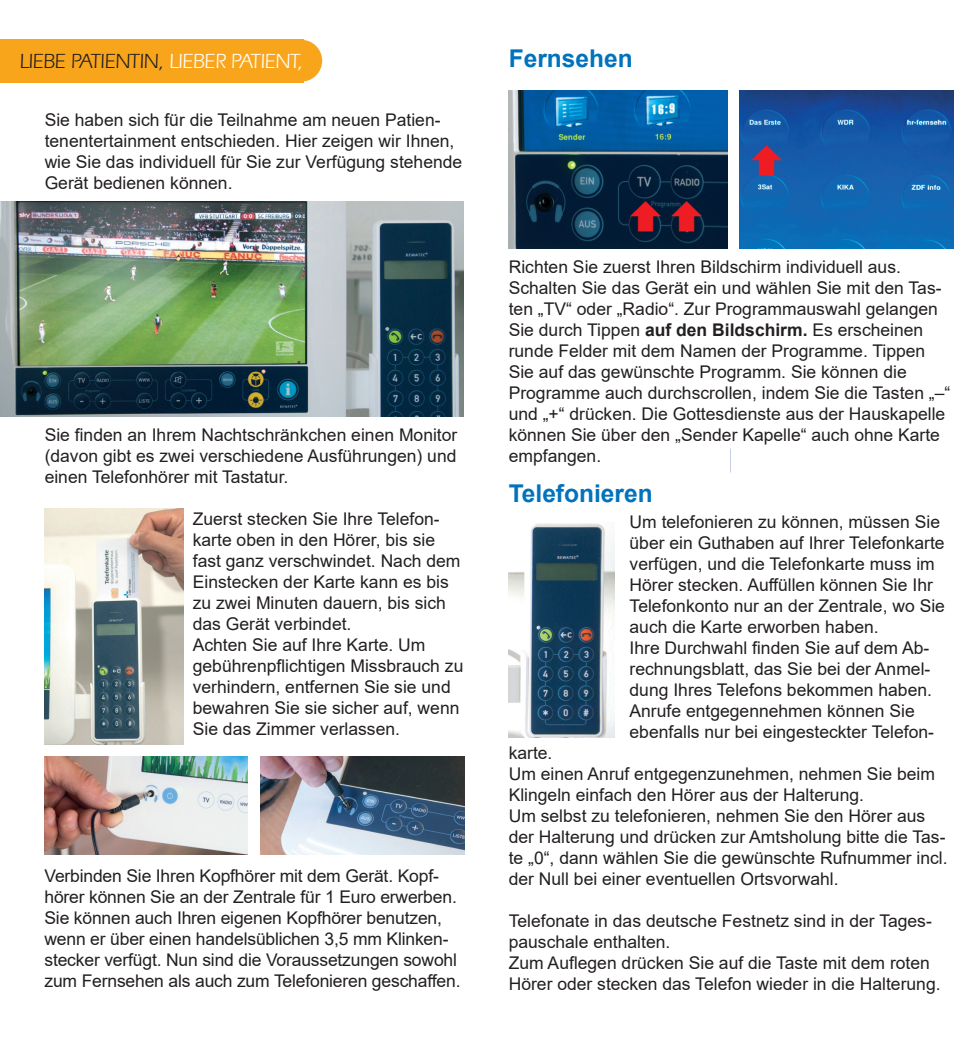
<style>
.page{position:relative;width:978px;height:1042px;background:#fff}
.page>*{position:absolute;margin:0;border:0;box-sizing:border-box;transform-origin:0 0}
.t1{font:700 24.5px "Arial";color:#0073bc}
.t2{font:21px "ITC Eras LT";letter-spacing:-.025em;color:#231f20}
.t3{font:17.5px/21px "Arial";color:#231f20}
.s1{color:#fff}
.s2{font-weight:700}
</style>
<div class="page">
<svg style="left:303px;top:40px;width:19px;height:42px"></svg>
<div style="left:0;top:40px;width:36px;height:43px;background:#f9a51b"></div>
<div style="left:5px;top:40px;width:298px;height:43px;background:#f9a51b"></div>
<img style="left:0;top:202px;width:464px;height:214px">
<img style="left:44px;top:508px;width:140px;height:236px">
<img style="left:44px;top:756px;width:204px;height:99px">
<img style="left:261px;top:756px;width:203px;height:99px">
<img style="left:508px;top:91px;width:219px;height:157px">
<img style="left:508px;top:523px;width:106px;height:214px">
<img style="left:739px;top:91px;width:213px;height:157px">
<svg style="left:630px;top:201px;width:31px;height:30px"></svg>
<svg style="left:671px;top:201px;width:31px;height:30px"></svg>
<svg style="left:751px;top:145px;width:30px;height:31px"></svg>
<p class="t2" style="left:20px;top:50px;width:285px">LIEBE PATIENTIN, <span class="s1">LIEBER PATIENT,</span></p>
<p class="t3" style="left:45px;top:109px;width:419px">Sie haben sich für die Teilnahme am neuen Patien&shy;tenentertainment entschieden. Hier zeigen wir Ihnen, wie Sie das individuell für Sie zur Verfügung stehende Gerät bedienen können.</p>
<p class="t3" style="left:45px;top:424px;width:414px;text-align:justify">Sie finden an Ihrem Nachtschränkchen einen Monitor (davon gibt es zwei verschiedene Ausführungen) und einen Telefonhörer mit Tastatur.</p>
<p class="t3" style="left:193px;top:508px;width:272px">Zuerst stecken Sie Ihre Telefon&shy;karte oben in den Hörer, bis sie fast ganz verschwindet. Nach dem<br>Einstecken der Karte kann es bis zu zwei Minuten dauern, bis sich das Gerät verbindet.<br>Achten Sie auf Ihre Karte. Um gebührenpflichtigen Missbrauch zu verhindern, entfernen Sie sie und bewahren Sie sie sicher auf, wenn<br>Sie das Zimmer verlassen.</p>
<p class="t3" style="left:44px;top:865px;width:417px">Verbinden Sie Ihren Kopfhörer mit dem Gerät. Kopf&shy;hörer können Sie an der Zentrale für 1 Euro erwerben.<br>Sie können auch Ihren eigenen Kopfhörer benutzen, wenn er über einen handelsüblichen 3,5 mm Klinken&shy;stecker verfügt. Nun sind die Voraussetzungen sowohl zum Fernsehen als auch zum Telefonieren geschaffen.</p>
<h1 class="t1" style="left:508px;top:42px;width:125px">Fernsehen</h1>
<p class="t3" style="left:508px;top:256px;width:443px">Richten Sie zuerst Ihren Bildschirm individuell aus.<br>Schalten Sie das Gerät ein und wählen Sie mit den Tas&shy;ten „TV“ oder „Radio“. Zur Programmauswahl gelangen Sie durch Tippen <span class="s2">auf den Bildschirm.</span> Es erscheinen runde Felder mit dem Namen der Programme. Tippen Sie auf das gewünschte Programm. Sie können die Programme auch durchscrollen, indem Sie die Tasten „–“ und „+“ drücken. Die Gottesdienste aus der Hauskapelle können Sie über den „Sender Kapelle“ auch ohne Karte empfangen.</p>
<h1 class="t1" style="left:508px;top:476px;width:145px">Telefonieren</h1>
<p class="t3" style="left:629px;top:511px;width:317px">Um telefonieren zu können, müssen Sie über ein Guthaben auf Ihrer Telefonkarte verfügen, und die Telefonkarte muss im Hörer stecken. Auffüllen können Sie Ihr Telefonkonto nur an der Zentrale, wo Sie auch die Karte erworben haben.<br>Ihre Durchwahl finden Sie auf dem Ab&shy;rechnungsblatt, das Sie bei der Anmel&shy;dung Ihres Telefons bekommen haben.<br>Anrufe entgegennehmen können Sie ebenfalls nur bei eingesteckter Telefon-</p>
<p class="t3" style="left:508px;top:742px;width:440px">karte.<br>Um einen Anruf entgegenzunehmen, nehmen Sie beim Klingeln einfach den Hörer aus der Halterung.<br>Um selbst zu telefonieren, nehmen Sie den Hörer aus der Halterung und drücken zur Amtsholung bitte die Tas&shy;te „0“, dann wählen Sie die gewünschte Rufnummer incl. der Null bei einer eventuellen Ortsvorwahl.</p>
<p class="t3" style="left:508px;top:910px;width:433px">Telefonate in das deutsche Festnetz sind in der Tages&shy;pauschale enthalten.<br>Zum Auflegen drücken Sie auf die Taste mit dem roten Hörer oder stecken das Telefon wieder in die Halterung.</p>
</div>
